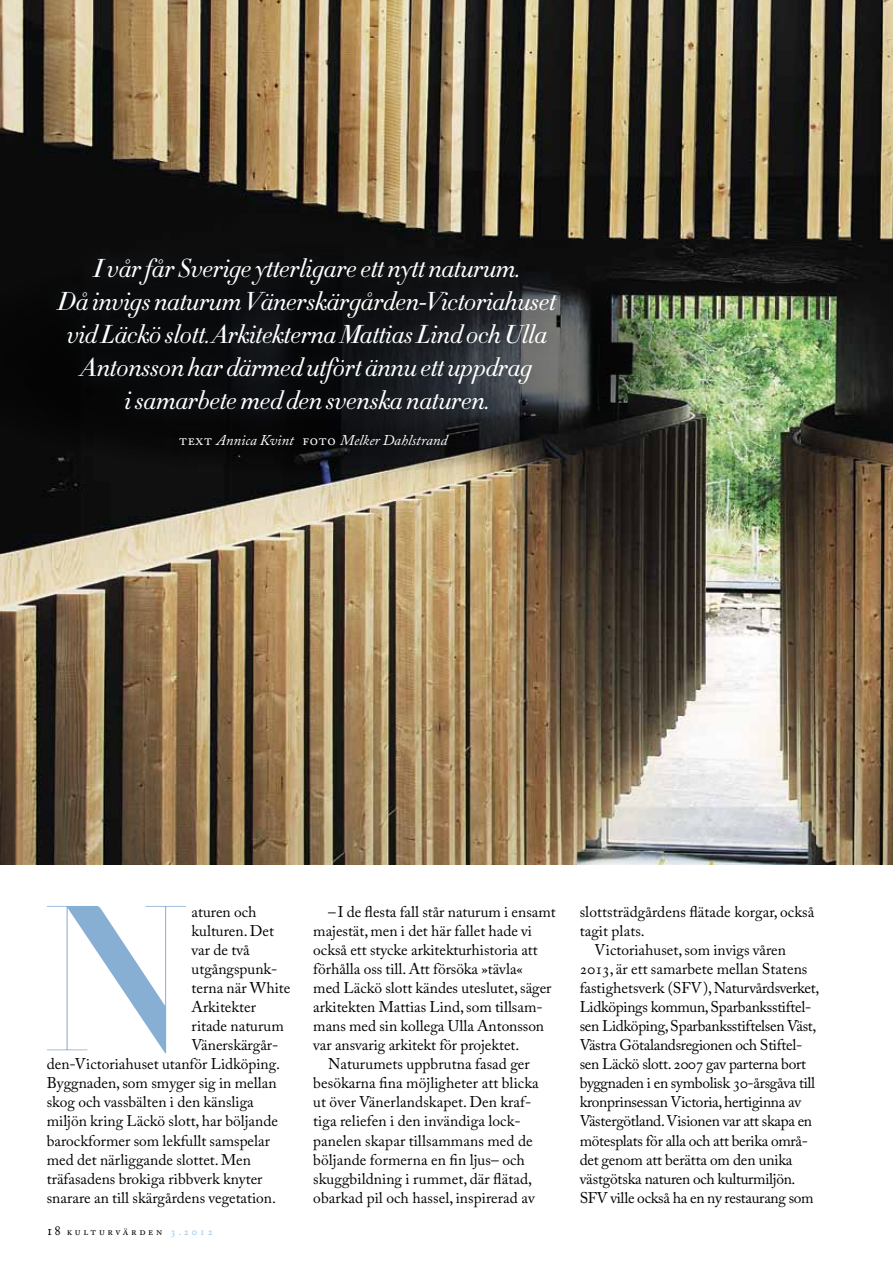
<style>
.page{position:relative;width:893px;height:1263px;background:#fff}
.page>*{position:absolute;margin:0;border:0;box-sizing:border-box;transform-origin:0 0}
.t1{font:203.55px "Didot HTF B96 Bold";color:#87afd4}
.t2{font:25.5px/33px "Didot HTF L06 Light Ital";letter-spacing:-.02em;color:#fff;text-align:center}
.t3{font:15.45px "Adobe Caslon Pro";letter-spacing:-.02em;color:#000}
.t4{font:15.45px "Adobe Caslon Pro";color:#000}
.t5{font:15.45px "Adobe Caslon Pro";letter-spacing:.005em;color:#000}
.t6{font:italic 14.85px "Adobe Caslon Pro";color:#fff}
.t7{font:10.5px "Adobe Caslon Pro";letter-spacing:.255em;color:#000}
.s1{font-style:normal}
.s2{font-size:14.25px}
.s3{color:#8fc4ee}
</style>
<div class="page">
<img style="left:0;top:0;width:893px;height:864px">
<img style="left:0;top:245px;width:701px;height:230px">
<svg style="left:25px;top:289px;width:579px;height:180px;background:#18191a"></svg>
<div style="left:41px;top:240px;width:533px;height:188px;background:#2a3742;opacity:.75"></div>
<div style="left:171px;top:426px;width:286px;height:29px;background:#000;opacity:.75"></div>
<h2 class="t2" style="left:58px;top:252px;width:500px">I vår får Sverige ytterligare ett nytt naturum.<br>Då invigs naturum Vänerskärgården-Victoriahuset vid Läckö slott. Arkitekterna Mattias Lind och Ulla Antonsson har därmed utfört ännu ett uppdrag<br>i samarbete med den svenska naturen.</h2>
<p class="t6" style="left:179px;top:432px;width:270px"><span class="s1">text</span> Annica Kvint <span class="s1">foto</span> Melker Dahlstrand</p>
<h1 class="t1" style="left:40px;top:850px;width:141px">N</h1>
<p class="t3" style="left:192px;top:902px;width:67px">aturen och</p>
<p class="t3" style="left:192px;top:921px;width:84px">kulturen. Det</p>
<p class="t3" style="left:192px;top:941px;width:60px">var de två</p>
<p class="t3" style="left:192px;top:960px;width:87px">utgångspunk-</p>
<p class="t3" style="left:192px;top:979px;width:100px">terna när White</p>
<p class="t3" style="left:192px;top:998px;width:66px">Arkitekter</p>
<p class="t3" style="left:192px;top:1017px;width:94px">ritade naturum</p>
<p class="t3" style="left:192px;top:1036px;width:88px">Vänerskärgår-</p>
<p class="t3" style="left:47px;top:1055px;width:235px">den-Victoriahuset utanför Lidköping.</p>
<p class="t3" style="left:47px;top:1074px;width:231px">Byggnaden, som smyger sig in mellan</p>
<p class="t3" style="left:47px;top:1093px;width:208px">skog och vassbälten i den känsliga</p>
<p class="t4" style="left:47px;top:1112px;width:233px">miljön kring Läckö slott, har böljande</p>
<p class="t3" style="left:47px;top:1131px;width:225px">barockformer som lekfullt samspelar</p>
<p class="t3" style="left:47px;top:1150px;width:206px">med det närliggande slottet. Men</p>
<p class="t3" style="left:47px;top:1169px;width:217px">träfasadens brokiga ribbverk knyter</p>
<p class="t3" style="left:47px;top:1188px;width:231px">snarare an till skärgårdens vegetation.</p>
<p class="t7" style="left:47px;top:1225px;width:168px"><span class="s2">18</span> kulturvärden <span class="s3">3.2012</span></p>
<p class="t3" style="left:328px;top:902px;width:229px">–I de flesta fall står naturum i ensamt</p>
<p class="t3" style="left:313px;top:921px;width:220px">majestät, men i det här fallet hade vi</p>
<p class="t3" style="left:313px;top:941px;width:226px">också ett stycke arkitekturhistoria att</p>
<p class="t3" style="left:313px;top:960px;width:211px">förhålla oss till. Att försöka »tävla«</p>
<p class="t3" style="left:313px;top:979px;width:240px">med Läckö slott kändes uteslutet, säger</p>
<p class="t3" style="left:313px;top:998px;width:231px">arkitekten Mattias Lind, som tillsam-</p>
<p class="t3" style="left:313px;top:1017px;width:232px">mans med sin kollega Ulla Antonsson</p>
<p class="t3" style="left:313px;top:1036px;width:208px">var ansvarig arkitekt för projektet.</p>
<p class="t3" style="left:328px;top:1055px;width:203px">Naturumets uppbrutna fasad ger</p>
<p class="t5" style="left:313px;top:1074px;width:227px">besökarna fina möjligheter att blicka</p>
<p class="t3" style="left:313px;top:1093px;width:220px">ut över Vänerlandskapet. Den kraf-</p>
<p class="t3" style="left:313px;top:1112px;width:209px">tiga reliefen i den invändiga lock-</p>
<p class="t3" style="left:313px;top:1131px;width:221px">panelen skapar tillsammans med de</p>
<p class="t3" style="left:313px;top:1150px;width:213px">böljande formerna en fin ljus– och</p>
<p class="t3" style="left:313px;top:1169px;width:220px">skuggbildning i rummet, där flätad,</p>
<p class="t3" style="left:313px;top:1188px;width:224px">obarkad pil och hassel, inspirerad av</p>
<p class="t3" style="left:580px;top:902px;width:236px">slottsträdgårdens flätade korgar, också</p>
<p class="t3" style="left:580px;top:921px;width:67px">tagit plats.</p>
<p class="t3" style="left:595px;top:941px;width:193px">Victoriahuset, som invigs våren</p>
<p class="t3" style="left:580px;top:960px;width:229px">2013, är ett samarbete mellan Statens</p>
<p class="t3" style="left:580px;top:979px;width:241px">fastighetsverk (SFV), Naturvårdsverket,</p>
<p class="t3" style="left:580px;top:998px;width:233px">Lidköpings kommun, Sparbanksstiftel-</p>
<p class="t3" style="left:580px;top:1017px;width:238px">sen Lidköping, Sparbanksstiftelsen Väst,</p>
<p class="t3" style="left:580px;top:1036px;width:224px">Västra Götalandsregionen och Stiftel-</p>
<p class="t3" style="left:580px;top:1055px;width:228px">sen Läckö slott. 2007 gav parterna bort</p>
<p class="t3" style="left:580px;top:1074px;width:237px">byggnaden i en symbolisk 30-årsgåva till</p>
<p class="t3" style="left:580px;top:1093px;width:223px">kronprinsessan Victoria, hertiginna av</p>
<p class="t3" style="left:580px;top:1112px;width:234px">Västergötland. Visionen var att skapa en</p>
<p class="t3" style="left:580px;top:1131px;width:230px">mötesplats för alla och att berika områ-</p>
<p class="t3" style="left:580px;top:1150px;width:214px">det genom att berätta om den unika</p>
<p class="t3" style="left:580px;top:1169px;width:217px">västgötska naturen och kulturmiljön.</p>
<p class="t3" style="left:580px;top:1188px;width:235px">SFV ville också ha en ny restaurang som</p>
</div>
